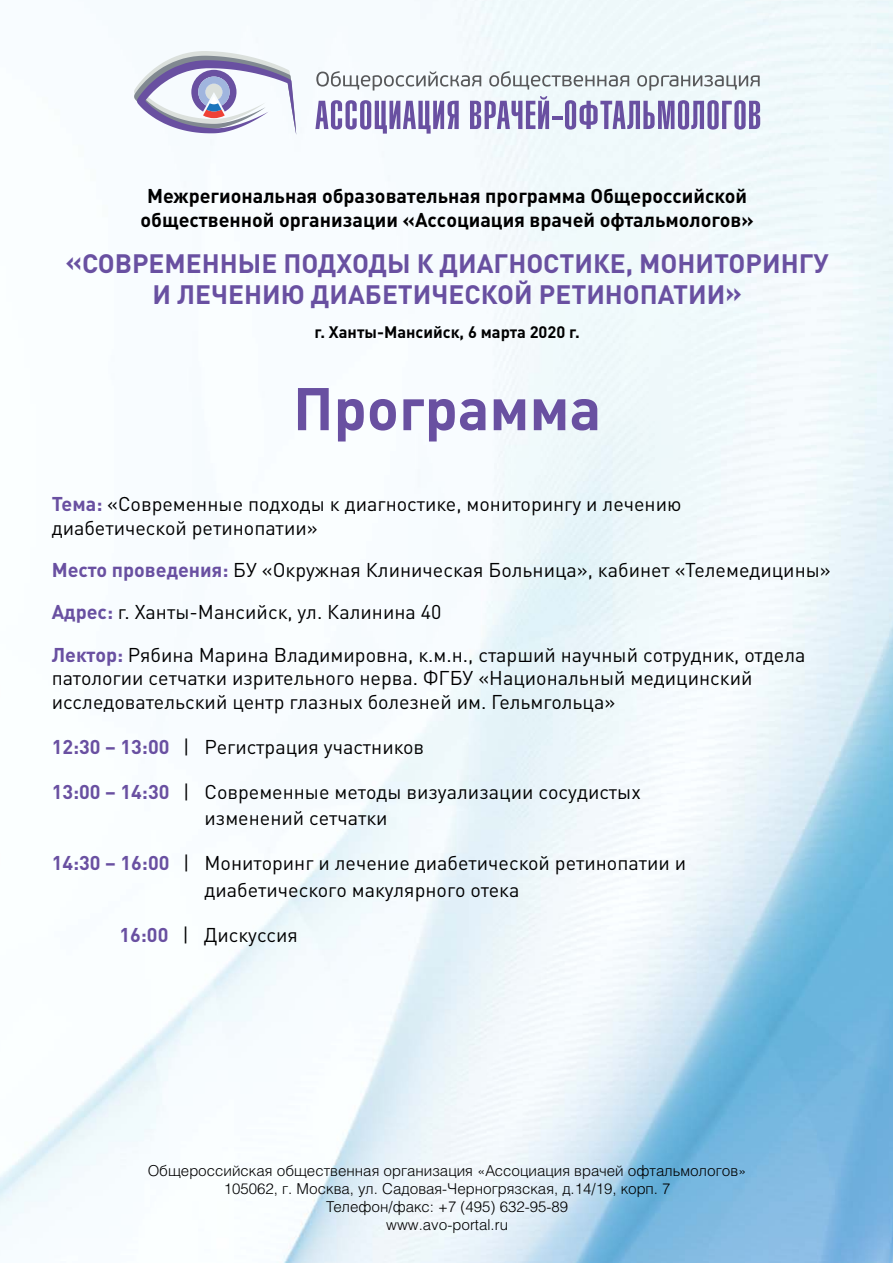
<style>
.page{position:relative;width:893px;height:1263px;background:#fff}
.page>*{position:absolute;margin:0;border:0;box-sizing:border-box;transform-origin:0 0}
.t1{font:700 59.25px "DIN Pro";color:#6950a1}
.t2{font:700 26.25px/31.7px "DIN Pro";color:#6950a1;text-align:center}
.t3{font:19.8px/23.7px "DIN Pro";color:#000}
.t4{font:700 19.8px/23.7px "DIN Pro";color:#000;text-align:center}
.t5{font:700 16.5px "DIN Pro";color:#000}
.t6{font:15px/18px "Helios Light C";color:#000;text-align:center}
.s1{font-weight:700;color:#6950a1}
</style>
<div class="page">
<img style="left:0;top:0;width:893px;height:1263px">
<svg style="left:134px;top:51px;width:162px;height:84px"></svg>
<svg style="left:315px;top:71px;width:445px;height:63px"></svg>
<p class="t4" style="left:141px;top:183px;width:615px">Межрегиональная образовательная программа Общероссийской общественной организации «Ассоциация врачей офтальмологов»</p>
<h2 class="t2" style="left:66px;top:246px;width:765px">«СОВРЕМЕННЫЕ ПОДХОДЫ К ДИАГНОСТИКЕ, МОНИТОРИНГУ<br>И ЛЕЧЕНИЮ ДИАБЕТИЧЕСКОЙ РЕТИНОПАТИИ»</h2>
<p class="t5" style="left:315px;top:321px;width:267px">г. Ханты-Мансийск, 6 марта 2020 г.</p>
<h1 class="t1" style="left:293px;top:368px;width:310px">Программа</h1>
<p class="t3" style="left:52px;top:491px;width:631px"><span class="s1">Тема:</span> «Современные подходы к диагностике, мониторингу и лечению диабетической ретинопатии»</p>
<p class="t3" style="left:52px;top:548px;width:781px;line-height:42.3px"><span class="s1">Место проведения:</span> БУ «Окружная Клиническая Больница», кабинет «Телемедицины»<br><span class="s1">Адрес:</span> г. Ханты-Мансийск, ул. Калинина 40<br><span class="s1">Лектор:</span> Рябина Марина Владимировна, к.м.н., cтарший научный сотрудник, отдела</p>
<p class="t3" style="left:52px;top:665px;width:702px">патологии сетчатки изрительного нерва. ФГБУ «Национальный медицинский исследовательский центр глазных болезней им. Гельмгольца»</p>
<p class="t3" style="left:52px;top:734px;width:374px"><span class="s1">12:30 – 13:00</span> | Регистрация участников</p>
<p class="t3" style="left:204px;top:778px;width:438px;line-height:26.2px;text-indent:-153px"><span class="s1">13:00 – 14:30</span> | Современные методы визуализации сосудистых изменений сетчатки</p>
<p class="t3" style="left:204px;top:849px;width:483px;line-height:26.4px;text-indent:-153px"><span class="s1">14:30 – 16:00</span> | Мониторинг и лечение диабетической ретинопатии и диабетического макулярного отека</p>
<p class="t3" style="left:119px;top:922px;width:180px"><span class="s1">16:00</span> | Дискуссия</p>
<p class="t6" style="left:148px;top:1161px;width:600px">Общероссийская общественная организация «Ассоциация врачей офтальмологов» 105062, г. Москва, ул. Садовая-Черногрязская, д.14/19, корп. 7<br>Телефон/факс: +7 (495) 632-95-89<br>www.avo-portal.ru</p>
</div>
